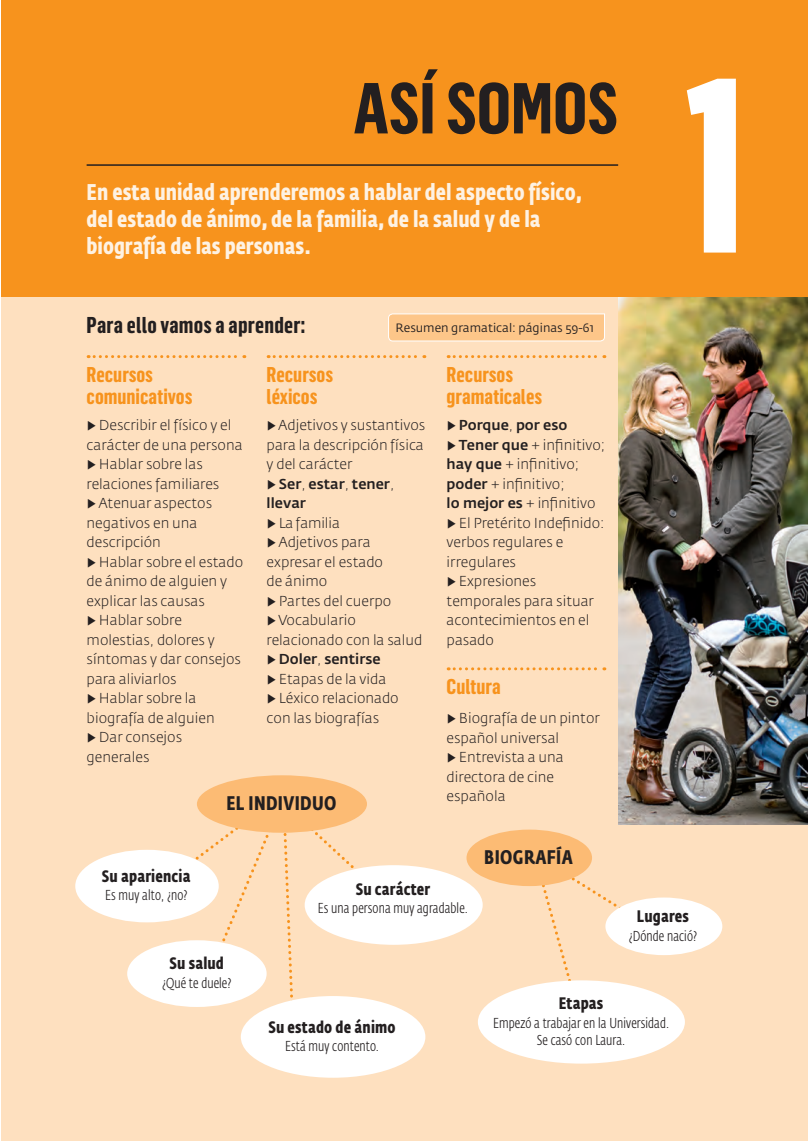
<style>
.page{position:relative;width:808px;height:1141px;background:#fff}
.page>*{position:absolute;margin:0;border:0;box-sizing:border-box;transform-origin:0 0}
.t1{font:700 243px "Flama Condensed";color:#fff}
.t2{font:700 70.5px "Flama Condensed";color:#231f20}
.t3{font:700 22.5px/27px "Fedra Sans Cond Std";color:#fef2e3}
.t4{font:700 22.5px "Flama Condensed";letter-spacing:.01em;color:#231f20}
.t5{font:700 21px/22.5px "Flama Condensed";color:#f7931d}
.t6{font:700 19.5px "Fedra Sans Cond Std";letter-spacing:.02em;color:#231f20}
.t7{font:700 16.5px "Fedra Sans Cond Std";letter-spacing:.01em;color:#231f20}
.t8{font:300 14.25px/19.5px "Fedra Sans Std";color:#231f20}
.t9{font:300 14.25px/16.5px "Fedra Sans Cond Std";letter-spacing:.01em;color:#231f20;text-align:center}
.t10{font:12px "Fedra Sans Std";color:#231f20}
.s1{font-weight:500}
</style>
<div class="page">
<div style="left:2px;top:0;width:806px;height:1140px;background:#f7931d"></div>
<div style="left:2px;top:297px;width:806px;height:843px;background:#fee0bf"></div>
<hr style="left:87px;top:164px;width:531px;height:2px;background:#231f20">
<svg style="left:88px;top:355px;width:157px;height:3px"></svg>
<svg style="left:268px;top:355px;width:157px;height:3px"></svg>
<svg style="left:448px;top:355px;width:157px;height:3px"></svg>
<svg style="left:448px;top:667px;width:157px;height:3px"></svg>
<img style="left:618px;top:297px;width:190px;height:527px">
<svg style="left:388px;top:313px;width:217px;height:29px"></svg>
<svg style="left:167px;top:807px;width:240px;height:234px"></svg>
<svg style="left:533px;top:861px;width:138px;height:119px"></svg>
<div style="left:197px;top:775px;width:170px;height:57px;background:#fcbb74;border-radius:50%"></div>
<div style="left:75px;top:849px;width:144px;height:73px;background:#fff;border-radius:50%"></div>
<div style="left:305px;top:864px;width:178px;height:80px;background:#fff;border-radius:50%"></div>
<div style="left:466px;top:829px;width:126px;height:56px;background:#fcbb74;border-radius:50%"></div>
<div style="left:478px;top:980px;width:207px;height:83px;background:#fff;border-radius:50%"></div>
<div style="left:605px;top:897px;width:117px;height:57px;background:#fff;border-radius:50%"></div>
<div style="left:127px;top:939px;width:140px;height:67px;background:#fff;border-radius:50%"></div>
<div style="left:241px;top:995px;width:184px;height:82px;background:#fff;border-radius:50%"></div>
<h2 class="t2" style="left:353px;top:64px;width:267px">Así somos</h2>
<h3 class="t3" style="left:87px;top:179px;width:497px">En esta unidad aprenderemos a hablar del aspecto físico, del estado de ánimo, de la familia, de la salud y de la biografía de las personas.</h3>
<h1 class="t1" style="left:681px;top:12px;width:73px">1</h1>
<h3 class="t4" style="left:87px;top:311px;width:220px">Para ello vamos a aprender:</h3>
<h3 class="t5" style="left:87px;top:362px;width:107px">Recursos comunicativos</h3>
<p class="t8" style="left:87px;top:415px;width:158px">▶ Describir el físico y el carácter de una persona ▶ Hablar sobre las relaciones familiares<br>▶ Atenuar aspectos negativos en una descripción<br>▶ Hablar sobre el estado de ánimo de alguien y explicar las causas<br>▶ Hablar sobre molestias, dolores y síntomas y dar consejos para aliviarlos<br>▶ Hablar sobre la biografía de alguien<br>▶ Dar consejos generales</p>
<p class="t10" style="left:395px;top:320px;width:200px">Resumen gramatical: páginas 59-61</p>
<h3 class="t5" style="left:267px;top:362px;width:68px">Recursos léxicos</h3>
<p class="t8" style="left:267px;top:415px;width:160px">▶ Adjetivos y sustantivos para la descripción física y del carácter<br>▶ <span class="s1">Ser</span>, <span class="s1">estar</span>, <span class="s1">tener</span>, <span class="s1">llevar</span></p>
<p class="t8" style="left:267px;top:513px;width:157px">▶ La familia<br>▶ Adjetivos para expresar el estado<br>de ánimo<br>▶ Partes del cuerpo<br>▶ Vocabulario relacionado con la salud ▶ <span class="s1">Doler</span>, <span class="s1">sentirse<br></span>▶ Etapas de la vida<br>▶ Léxico relacionado con las biografías</p>
<h3 class="t5" style="left:447px;top:362px;width:97px">Recursos gramaticales</h3>
<p class="t8" style="left:447px;top:415px;width:160px">▶ <span class="s1">Porque</span>, <span class="s1">por eso<br></span>▶ <span class="s1">Tener que</span> + infinitivo; <span class="s1">hay que</span> + infinitivo; <span class="s1">poder</span> + infinitivo;<br><span class="s1">lo mejor es</span> + infinitivo ▶ El Pretérito Indefinido: verbos regulares e irregulares<br>▶ Expresiones temporales para situar acontecimientos en el pasado</p>
<h3 class="t5" style="left:447px;top:674px;width:56px">Cultura</h3>
<p class="t8" style="left:447px;top:708px;width:155px">▶ Biografía de un pintor español universal<br>▶ Entrevista a una directora de cine española</p>
<h3 class="t6" style="left:226px;top:791px;width:112px">El individuo</h3>
<p class="t7" style="left:102px;top:865px;width:90px">Su apariencia</p>
<p class="t9" style="left:105px;top:887px;width:84px">Es muy alto, ¿no?</p>
<p class="t7" style="left:169px;top:953px;width:56px">Su salud</p>
<p class="t9" style="left:162px;top:974px;width:71px">¿Qué te duele?</p>
<p class="t7" style="left:356px;top:878px;width:76px">Su carácter</p>
<p class="t9" style="left:318px;top:900px;width:151px">Es una persona muy agradable.</p>
<h3 class="t6" style="left:484px;top:844px;width:90px">Biografía</h3>
<p class="t7" style="left:637px;top:905px;width:53px">Lugares</p>
<p class="t9" style="left:629px;top:927px;width:70px">¿Dónde nació?</p>
<p class="t7" style="left:268px;top:1016px;width:129px">Su estado de ánimo</p>
<p class="t9" style="left:285px;top:1037px;width:95px">Está muy contento.</p>
<p class="t7" style="left:559px;top:993px;width:46px">Etapas</p>
<p class="t9" style="left:493px;top:1014px;width:178px">Empezó a trabajar en la Universidad.<br>Se casó con Laura.</p>
</div>
